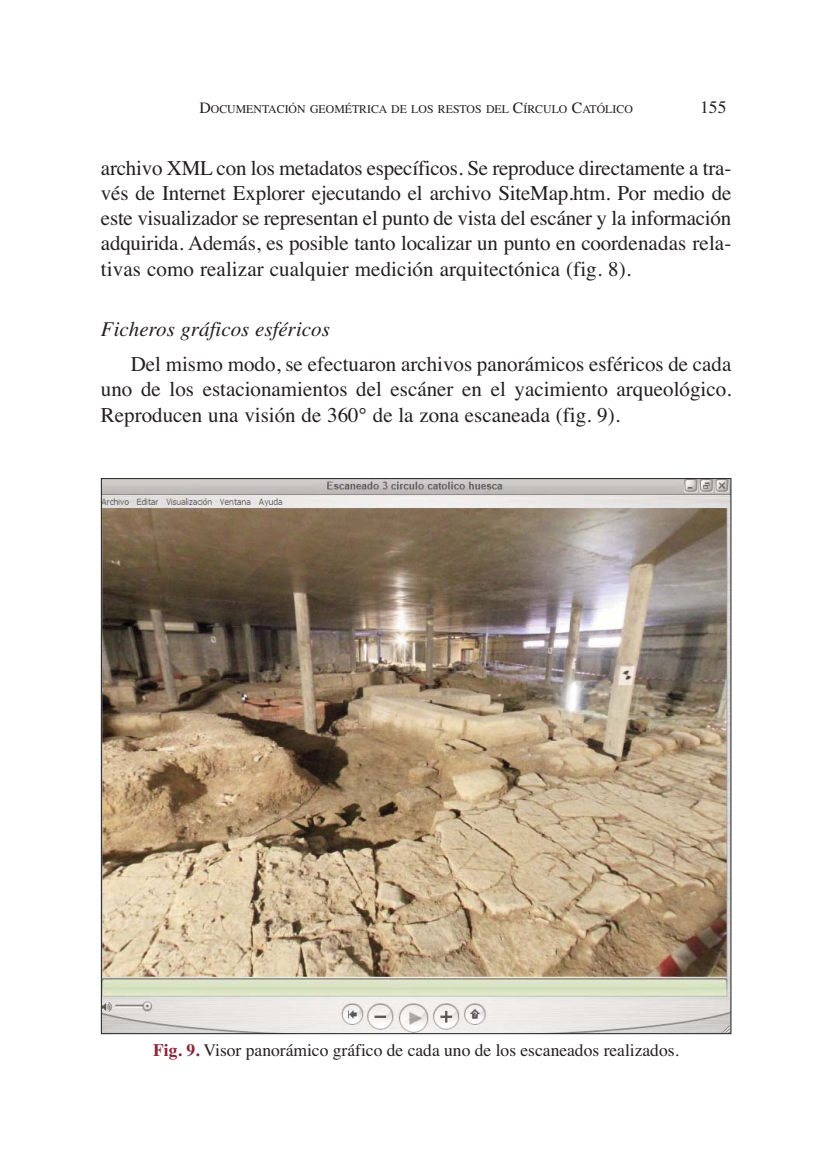
<style>
.page{position:relative;width:829px;height:1163px;background:#fff}
.page>*{position:absolute;margin:0;border:0;box-sizing:border-box;transform-origin:0 0}
.t1{font:21px/25.2px "Times";color:#231f20;text-align:justify}
.t2{font:italic 21px "Times";color:#231f20}
.t3{font:17.5px "Times";color:#231f20}
.t4{font:11.9px "Times";color:#231f20}
.s1{font-size:15.75px}
.s2{font-weight:700;color:#882838}
</style>
<div class="page">
<img style="left:103px;top:480px;width:626px;height:551px">
<p class="t4" style="left:199px;top:104px;width:435px"><span class="s1">D</span>OCUMENTACIÓN GEOMÉTRICA DE LOS RESTOS DEL <span class="s1">C</span>ÍRCULO <span class="s1">C</span>ATÓLICO</p>
<p class="t3" style="left:700px;top:101px;width:28px">155</p>
<p class="t1" style="left:101px;top:157px;width:632px">archivo XML con los metadatos específicos. Se reproduce directamente a tra&shy;vés de Internet Explorer ejecutando el archivo SiteMap.htm. Por medio de este visualizador se representan el punto de vista del escáner y la información adquirida. Además, es posible tanto localizar un punto en coordenadas rela&shy;tivas como realizar cualquier medición arquitectónica (fig. 8).</p>
<p class="t2" style="left:101px;top:321px;width:230px">Ficheros gráficos esféricos</p>
<p class="t1" style="left:101px;top:353px;width:632px;text-indent:30px">Del mismo modo, se efectuaron archivos panorámicos esféricos de cada uno de los estacionamientos del escáner en el yacimiento arqueológico.<br>Reproducen una visión de 360° de la zona escaneada (fig. 9).</p>
<p class="t3" style="left:153px;top:1043px;width:527px"><span class="s2">Fig. 9.</span> Visor panorámico gráfico de cada uno de los escaneados realizados.</p>
</div>
